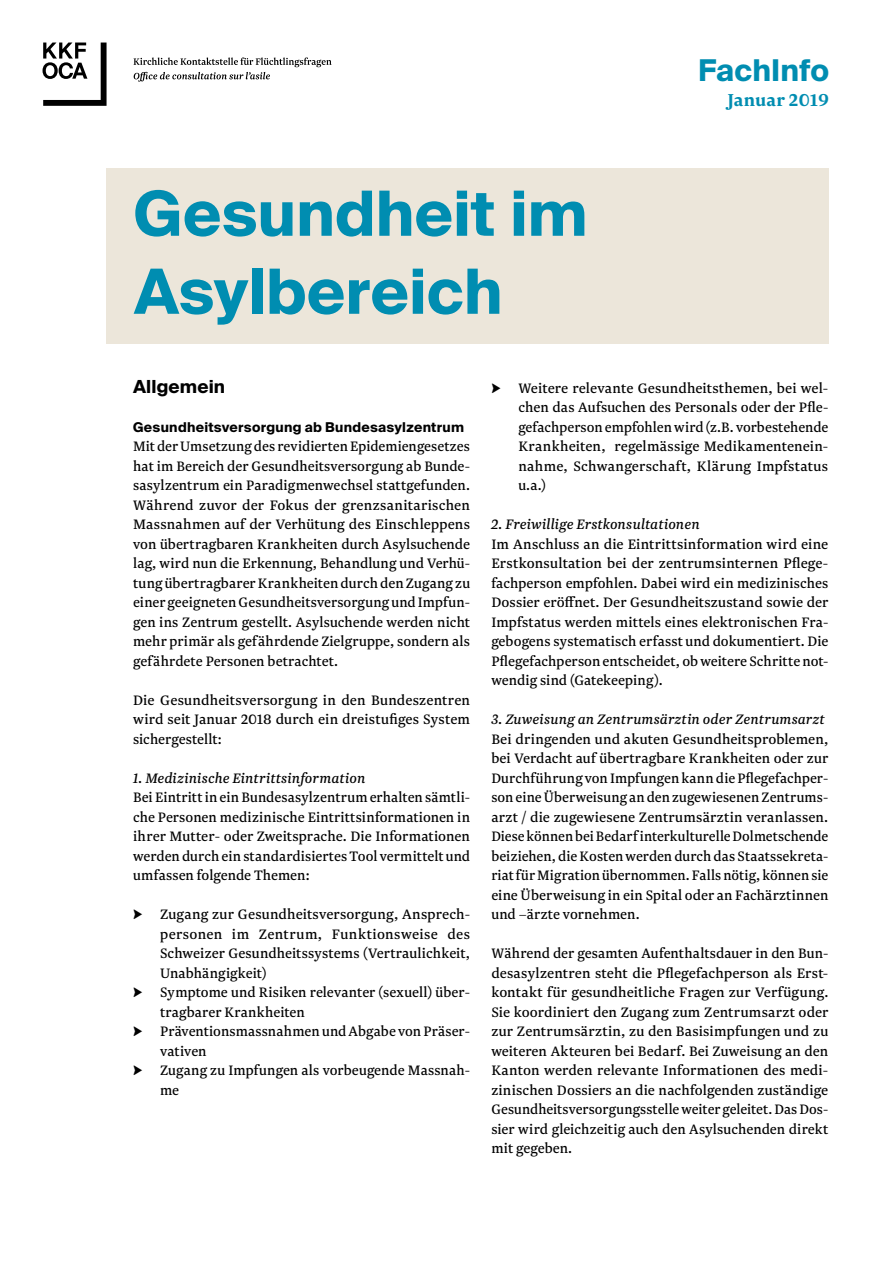
<style>
.page{position:relative;width:893px;height:1263px;background:#fff}
.page>*{position:absolute;margin:0;border:0;box-sizing:border-box;transform-origin:0 0}
.t1{font:700 62.25px/78px "Suisse Intl";color:#008db1}
.t2{font:700 30px "Suisse Intl";letter-spacing:.005em;color:#008db1}
.t3{font:700 20.25px "Newzald";color:#008db1}
.t4{font:700 18px "Suisse Intl";letter-spacing:.01em;color:#000}
.t5{font:16.05px/19.5px "Newzald";letter-spacing:.005em;color:#000;text-align:justify}
.t6{font:italic 16.05px "Newzald";letter-spacing:.005em;color:#000}
.t7{font:16.05px "Newzald";letter-spacing:.03em;color:#000}
.t8{font:700 13.5px "Suisse Intl";letter-spacing:.02em;color:#000}
</style>
<div class="page">
<div style="left:107px;top:169px;width:722px;height:175px;background:#ece6da"></div>
<svg style="left:43px;top:43px;width:64px;height:63px"></svg>
<svg style="left:134px;top:57px;width:198px;height:25px"></svg>
<h1 class="t1" style="left:134px;top:175px;width:455px">Gesundheit im<br>Asylbereich</h1>
<h2 class="t2" style="left:698px;top:53px;width:132px">FachInfo</h2>
<p class="t3" style="left:728px;top:86px;width:103px">Januar 2019</p>
<p class="t4" style="left:133px;top:376px;width:94px">Allgemein</p>
<p class="t8" style="left:133px;top:419px;width:333px">Gesundheitsversorgung ab Bundesasylzentrum</p>
<p class="t5" style="left:133px;top:436px;width:339px">Mit der Umsetzung des revidierten Epidemiengesetzes hat im Bereich der Gesundheitsversorgung ab Bunde&shy;sasylzentrum ein Paradigmenwechsel stattgefunden.<br>Während zuvor der Fokus der grenzsanitarischen Massnahmen auf der Verhütung des Einschleppens von übertragbaren Krankheiten durch Asylsuchende lag, wird nun die Erkennung, Behandlung und Verhü&shy;tung übertragbarer Krankheiten durch den Zugang zu einer geeigneten Gesundheitsversorgung und Impfun&shy;gen ins Zentrum gestellt. Asylsuchende werden nicht mehr primär als gefährdende Zielgruppe, sondern als gefährdete Personen betrachtet.</p>
<p class="t5" style="left:133px;top:690px;width:338px">Die Gesundheitsversorgung in den Bundeszentren wird seit Januar 2018 durch ein dreistufiges System sichergestellt:</p>
<p class="t6" style="left:133px;top:768px;width:234px">1. Medizinische Eintrittsinformation</p>
<p class="t5" style="left:133px;top:787px;width:338px">Bei Eintritt in ein Bundesasylzentrum erhalten sämtli&shy;che Personen medizinische Eintrittsinformationen in ihrer Mutter- oder Zweitsprache. Die Informationen werden durch ein standardisiertes Tool vermittelt und umfassen folgende Themen:</p>
<p class="t5" style="left:133px;top:904px;width:338px">► Zugang zur Gesundheitsversorgung, Ansprech-</p>
<p class="t7" style="left:160px;top:924px;width:311px">personen im Zentrum, Funktionsweise des</p>
<p class="t5" style="left:160px;top:943px;width:311px">Schweizer Gesundheitssystems (Vertraulichkeit,</p>
<p class="t5" style="left:160px;top:963px;width:108px">Unabhängigkeit)</p>
<p class="t5" style="left:133px;top:982px;width:338px">► Symptome und Risiken relevanter (sexuell) über-</p>
<p class="t5" style="left:160px;top:1002px;width:146px">tragbarer Krankheiten</p>
<p class="t5" style="left:133px;top:1021px;width:338px">► Präventionsmassnahmen und Abgabe von Präser-</p>
<p class="t5" style="left:160px;top:1041px;width:48px">vativen</p>
<p class="t5" style="left:133px;top:1060px;width:338px">► Zugang zu Impfungen als vorbeugende Massnah-</p>
<p class="t5" style="left:160px;top:1080px;width:21px">me</p>
<p class="t5" style="left:518px;top:378px;width:311px;text-indent:-27px">► Weitere relevante Gesundheitsthemen, bei wel&shy;chen das Aufsuchen des Personals oder der Pfle&shy;gefachperson empfohlen wird (z.B. vorbestehende Krankheiten, regelmässige Medikamentenein&shy;nahme, Schwangerschaft, Klärung Impfstatus u.a.)</p>
<p class="t6" style="left:491px;top:515px;width:210px">2. Freiwillige Erstkonsultationen</p>
<p class="t5" style="left:491px;top:534px;width:338px">Im Anschluss an die Eintrittsinformation wird eine Erstkonsultation bei der zentrumsinternen Pflege&shy;fachperson empfohlen. Dabei wird ein medizinisches Dossier eröffnet. Der Gesundheitszustand sowie der Impfstatus werden mittels eines elektronischen Fra&shy;gebogens systematisch erfasst und dokumentiert. Die Pflegefachperson entscheidet, ob weitere Schritte not&shy;wendig sind (Gatekeeping).</p>
<p class="t6" style="left:491px;top:710px;width:335px">3. Zuweisung an Zentrumsärztin oder Zentrumsarzt</p>
<p class="t5" style="left:491px;top:729px;width:338px">Bei dringenden und akuten Gesundheitsproblemen, bei Verdacht auf übertragbare Krankheiten oder zur Durchführung von Impfungen kann die Pflegefachper&shy;son eine Überweisung an den zugewiesenen Zentrums&shy;arzt / die zugewiesene Zentrumsärztin veranlassen.<br>Diese können bei Bedarf interkulturelle Dolmetschende beiziehen, die Kosten werden durch das Staatssekreta&shy;riat für Migration übernommen. Falls nötig, können sie eine Überweisung in ein Spital oder an Fachärztinnen und –ärzte vornehmen.</p>
<p class="t5" style="left:491px;top:943px;width:338px">Während der gesamten Aufenthaltsdauer in den Bun&shy;desasylzentren steht die Pflegefachperson als Erst&shy;kontakt für gesundheitliche Fragen zur Verfügung.<br>Sie koordiniert den Zugang zum Zentrumsarzt oder zur Zentrumsärztin, zu den Basisimpfungen und zu weiteren Akteuren bei Bedarf. Bei Zuweisung an den Kanton werden relevante Informationen des medi&shy;zinischen Dossiers an die nachfolgenden zuständige Gesundheitsversorgungsstelle weiter geleitet. Das Dos&shy;sier wird gleichzeitig auch den Asylsuchenden direkt mit gegeben.</p>
</div>
